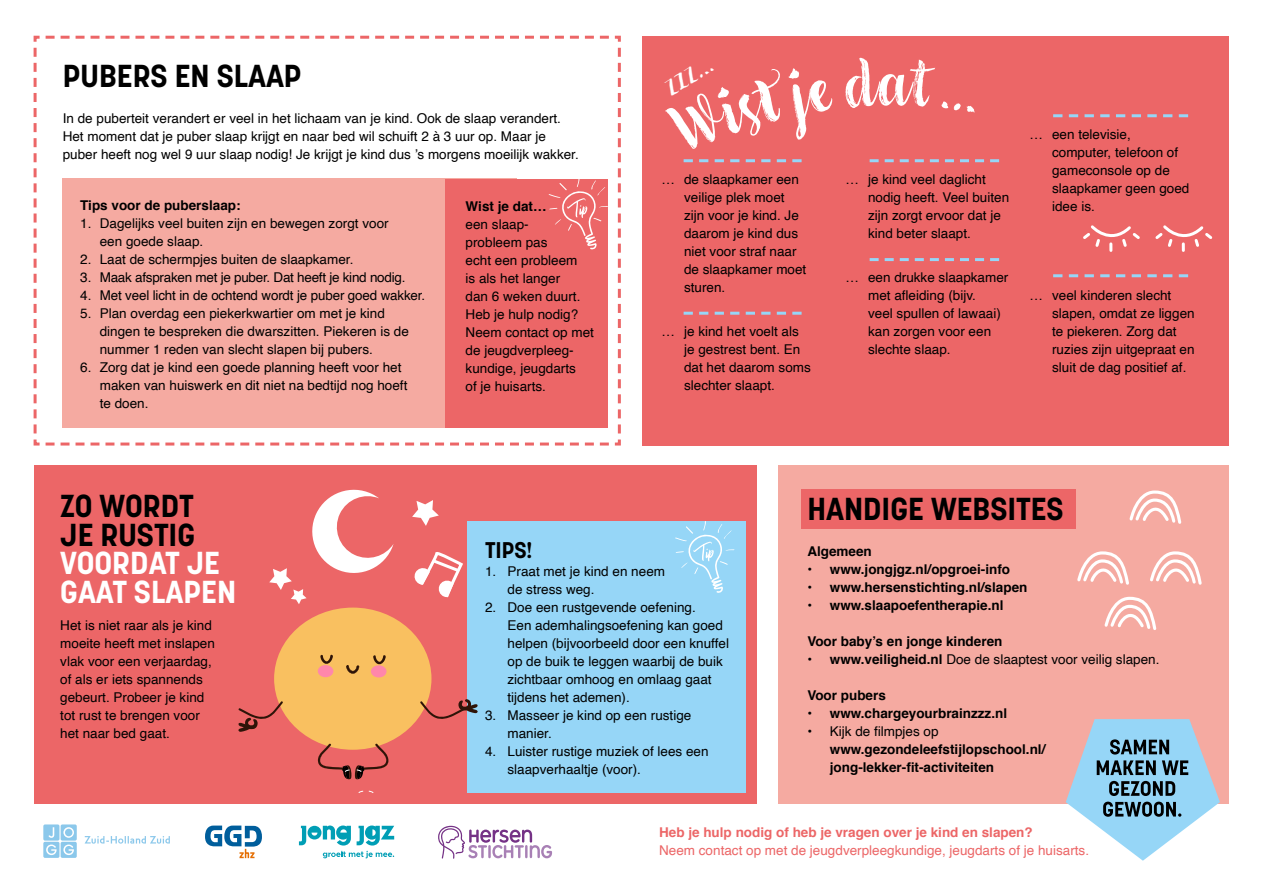
<style>
.page{position:relative;width:1263px;height:893px;background:#fff}
.page>*{position:absolute;margin:0;border:0;box-sizing:border-box;transform-origin:0 0}
.t1{font:700 31.5px/28.5px "Korolev";color:#000}
.t2{font:700 31.5px/28.5px "Korolev";color:#fff}
.t3{font:700 23.7px "Liebe Gerda";color:#fff}
.t4{font:700 22.5px "Korolev";color:#000}
.t5{font:13.5px/18px "Helvetica";color:#000}
.t6{font:700 13.5px/18px "Helvetica";color:#000}
.t7{font:13.5px "Helvetica";color:#ec6667}
.t8{font:13.5px "Helvetica";letter-spacing:-.02em;color:#000}
.t9{font:700 13.5px "Helvetica";color:#ec6667}
.s1{font-weight:700}
</style>
<div class="page">
<div style="left:642px;top:36px;width:586px;height:410px;background:#ec6667"></div>
<div style="left:34px;top:466px;width:722px;height:338px;background:#ec6667"></div>
<svg style="left:33px;top:35px;width:588px;height:411px"></svg>
<div style="left:778px;top:466px;width:450px;height:338px;background:#f5aaa1"></div>
<svg style="left:870px;top:159px;width:129px;height:3px"></svg>
<svg style="left:1053px;top:114px;width:135px;height:3px"></svg>
<svg style="left:1053px;top:274px;width:135px;height:3px"></svg>
<svg style="left:870px;top:258px;width:129px;height:3px"></svg>
<svg style="left:684px;top:312px;width:117px;height:3px"></svg>
<div style="left:62px;top:179px;width:455px;height:249px;background:#f5aaa1"></div>
<svg style="left:1066px;top:719px;width:154px;height:142px"></svg>
<div style="left:446px;top:179px;width:162px;height:249px;background:#ec6667"></div>
<svg style="left:1155px;top:225px;width:58px;height:25px"></svg>
<svg style="left:1083px;top:225px;width:57px;height:25px"></svg>
<div style="left:468px;top:521px;width:278px;height:272px;background:#96d6f7"></div>
<svg style="left:675px;top:521px;width:59px;height:72px"></svg>
<div style="left:274px;top:608px;width:157px;height:142px;background:#f9c060;border-radius:50%"></div>
<svg style="left:420px;top:699px;width:58px;height:21px"></svg>
<svg style="left:238px;top:701px;width:45px;height:31px"></svg>
<svg style="left:346px;top:665px;width:14px;height:9px"></svg>
<div style="left:318px;top:665px;width:15px;height:12px;background:#ff87ab;border-radius:50%"></div>
<div style="left:371px;top:665px;width:15px;height:12px;background:#ff87ab;border-radius:50%"></div>
<svg style="left:373px;top:655px;width:13px;height:10px"></svg>
<svg style="left:320px;top:654px;width:13px;height:10px"></svg>
<svg style="left:412px;top:500px;width:27px;height:26px"></svg>
<svg style="left:269px;top:489px;width:125px;height:115px"></svg>
<div style="left:801px;top:489px;width:275px;height:39px;background:#ec6667"></div>
<svg style="left:1150px;top:551px;width:52px;height:34px"></svg>
<svg style="left:1077px;top:551px;width:52px;height:34px"></svg>
<svg style="left:1129px;top:490px;width:53px;height:34px"></svg>
<svg style="left:1104px;top:596px;width:53px;height:34px"></svg>
<svg style="left:414px;top:552px;width:49px;height:46px"></svg>
<svg style="left:358px;top:791px;width:16px;height:2px"></svg>
<svg style="left:318px;top:743px;width:71px;height:36px"></svg>
<svg style="left:323px;top:851px;width:71px;height:7px"></svg>
<svg style="left:299px;top:825px;width:52px;height:20px"></svg>
<svg style="left:357px;top:825px;width:37px;height:20px"></svg>
<svg style="left:438px;top:826px;width:114px;height:33px"></svg>
<svg style="left:43px;top:824px;width:34px;height:34px"></svg>
<svg style="left:85px;top:836px;width:85px;height:8px"></svg>
<svg style="left:205px;top:826px;width:57px;height:32px"></svg>
<svg style="left:494px;top:178px;width:114px;height:72px"></svg>
<svg style="left:683px;top:159px;width:119px;height:3px"></svg>
<h1 class="t1" style="left:63px;top:61px;width:241px">PUBERS EN SLAAP</h1>
<p class="t5" style="left:63px;top:109px;width:518px">In de puberteit verandert er veel in het lichaam van je kind. Ook de slaap verandert.<br>Het moment dat je puber slaap krijgt en naar bed wil schuift 2 à 3 uur op. Maar je puber heeft nog wel 9 uur slaap nodig! Je krijgt je kind dus ’s morgens moeilijk wakker.</p>
<p class="t6" style="left:80px;top:196px;width:162px">Tips voor de puberslaap:</p>
<p class="t5" style="left:100px;top:215px;width:290px;text-indent:-19px">1. Dagelijks veel buiten zijn en bewegen zorgt voor een goede slaap.</p>
<p class="t5" style="left:80px;top:251px;width:275px">2. Laat de schermpjes buiten de slaapkamer.</p>
<p class="t8" style="left:80px;top:267px;width:327px">3. Maak afspraken met je puber. Dat heeft je kind nodig.</p>
<p class="t5" style="left:80px;top:287px;width:346px">4. Met veel licht in de ochtend wordt je puber goed wakker.</p>
<p class="t5" style="left:100px;top:305px;width:311px;text-indent:-19px">5. Plan overdag een piekerkwartier om met je kind dingen te bespreken die dwarszitten. Piekeren is de nummer 1 reden van slecht slapen bij pubers.</p>
<p class="t5" style="left:100px;top:359px;width:309px;text-indent:-19px">6. Zorg dat je kind een goede planning heeft voor het maken van huiswerk en dit niet na bedtijd nog hoeft te doen.</p>
<p class="t6" style="left:466px;top:198px;width:82px">Wist je dat…</p>
<p class="t5" style="left:466px;top:216px;width:130px">een slaap-<br>probleem pas<br>echt een probleem<br>is als het langer<br>dan 6 weken duurt.<br>Heb je hulp nodig?<br>Neem contact op met de jeugdverpleeg&shy;kundige, jeugdarts<br>of je huisarts.</p>
<h2 class="t3" style="left:660px;top:77px;width:52px;rotate:-32deg">ZZZ...</h2>
<p class="t5" style="left:684px;top:171px;width:124px;text-indent:-23px">… de slaapkamer een veilige plek moet zijn voor je kind. Je daarom je kind dus niet voor straf naar de slaapkamer moet sturen.</p>
<p class="t5" style="left:684px;top:323px;width:128px;text-indent:-23px">… je kind het voelt als je gestrest bent. En dat het daarom soms slechter slaapt.</p>
<p class="t5" style="left:868px;top:171px;width:143px;text-indent:-23px">… je kind veel daglicht nodig heeft. Veel buiten zijn zorgt ervoor dat je kind beter slaapt.</p>
<p class="t5" style="left:868px;top:269px;width:142px;text-indent:-23px">… een drukke slaapkamer met afleiding (bijv.<br>veel spullen of lawaai) kan zorgen voor een slechte slaap.</p>
<p class="t5" style="left:1052px;top:126px;width:139px;text-indent:-23px">… een televisie, computer, telefoon of gameconsole op de slaapkamer geen goed idee is.</p>
<p class="t5" style="left:1052px;top:287px;width:144px;text-indent:-23px">… veel kinderen slecht slapen, omdat ze liggen te piekeren. Zorg dat ruzies zijn uitgepraat en sluit de dag positief af.</p>
<h1 class="t1" style="left:60px;top:492px;width:136px">ZO WORDT<br>JE RUSTIG</h1>
<h1 class="t2" style="left:60px;top:549px;width:177px">VOORDAT JE<br>GAAT SLAPEN</h1>
<p class="t5" style="left:60px;top:617px;width:156px">Het is niet raar als je kind moeite heeft met inslapen vlak voor een verjaardag, of als er iets spannends gebeurt. Probeer je kind tot rust te brengen voor het naar bed gaat.</p>
<h3 class="t4" style="left:485px;top:536px;width:49px">TIPS!</h3>
<p class="t5" style="left:507px;top:563px;width:159px;text-indent:-23px">1. Praat met je kind en neem de stress weg.</p>
<p class="t5" style="left:507px;top:599px;width:223px;text-indent:-23px">2. Doe een rustgevende oefening.<br>Een ademhalingsoefening kan goed helpen (bijvoorbeeld door een knuffel op de buik te leggen waarbij de buik zichtbaar omhoog en omlaag gaat tijdens het ademen).</p>
<p class="t5" style="left:507px;top:707px;width:185px;text-indent:-23px">3. Masseer je kind op een rustige manier.</p>
<p class="t5" style="left:507px;top:743px;width:203px;text-indent:-23px">4. Luister rustige muziek of lees een slaapverhaaltje (voor).</p>
<h1 class="t1" style="left:807px;top:495px;width:258px">HANDIGE WEBSITES</h1>
<p class="t6" style="left:807px;top:542px;width:66px">Algemeen</p>
<p class="t6" style="left:807px;top:560px;width:204px">• www.jongjgz.nl/opgroei-info</p>
<p class="t6" style="left:807px;top:578px;width:222px">• www.hersenstichting.nl/slapen</p>
<p class="t6" style="left:807px;top:596px;width:198px">• www.slaapoefentherapie.nl</p>
<p class="t6" style="left:807px;top:632px;width:197px">Voor baby’s en jonge kinderen</p>
<p class="t5" style="left:807px;top:651px;width:354px"><span class="s1">• www.veiligheid.nl</span> Doe de slaaptest voor veilig slapen.</p>
<p class="t6" style="left:807px;top:686px;width:80px">Voor pubers</p>
<p class="t6" style="left:807px;top:704px;width:201px">• www.chargeyourbrainzzz.nl</p>
<p class="t5" style="left:807px;top:723px;width:133px">• Kijk de filmpjes op</p>
<p class="t6" style="left:830px;top:740px;width:217px">www.gezondeleefstijlopschool.nl/ jong-lekker-fit-activiteiten</p>
<p class="t9" style="left:659px;top:821px;width:375px">Heb je hulp nodig of heb je vragen over je kind en slapen?</p>
<p class="t7" style="left:659px;top:840px;width:431px">Neem contact op met de jeugdverpleegkundige, jeugdarts of je huisarts.</p>
</div>
